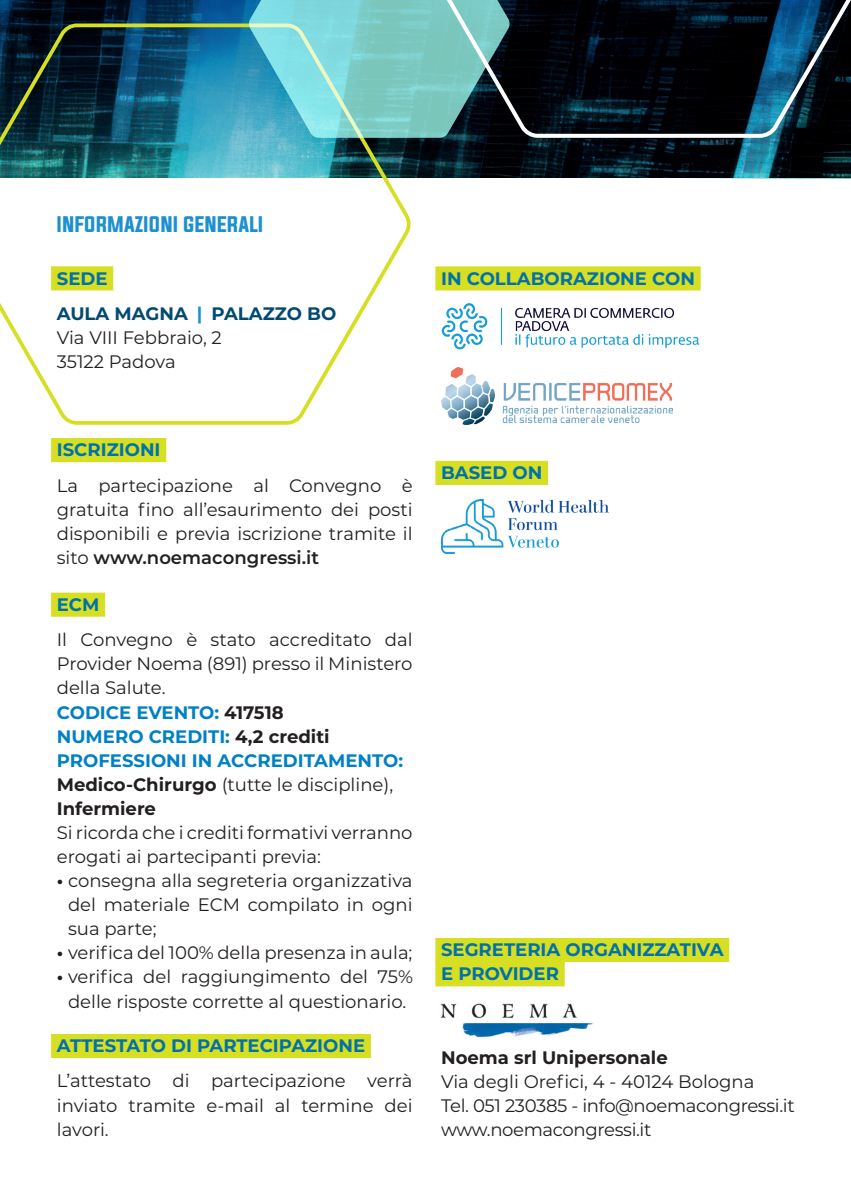
<style>
.page{position:relative;width:851px;height:1191px;background:#fff}
.page>*{position:absolute;margin:0;border:0;box-sizing:border-box;transform-origin:0 0}
.t1{font:19px "Evogria";color:#1d90d0}
.t2{font:18px/24px "Montserrat";color:#231f20}
.t3{font:18px/24px "Montserrat";letter-spacing:-.02em;color:#231f20}
.t4{font:700 18px/24px "Montserrat";color:#0071ad}
.t5{font:700 18px/35.4px "Montserrat";color:#024a72}
.s1{color:#0071ad}
.s2{color:#1d90d0}
.s3{font-weight:700;color:#0071ad}
.s4{font-weight:600}
.s5{font-weight:700;color:#0080c5}
.s6{font-weight:700}
</style>
<div class="page">
<div style="left:51px;top:438px;width:115px;height:24px;background:#d6df21"></div>
<div style="left:51px;top:592px;width:54px;height:24px;background:#d6df21"></div>
<div style="left:51px;top:1034px;width:320px;height:24px;background:#d6df21"></div>
<svg style="left:0;top:0;width:850px;height:178px;background:#041d2c"></svg>
<svg style="left:0;top:22px;width:414px;height:403px"></svg>
<svg style="left:402px;top:0;width:448px;height:140px;background:#0b1a25"></svg>
<svg style="left:248px;top:0;width:262px;height:138px;background:#6eb9ba"></svg>
<div style="left:435px;top:266px;width:265px;height:24px;background:#d6df21"></div>
<div style="left:435px;top:461px;width:113px;height:24px;background:#d6df21"></div>
<img style="left:441px;top:303px;width:259px;height:47px">
<img style="left:441px;top:368px;width:231px;height:57px">
<img style="left:441px;top:499px;width:167px;height:54px">
<div style="left:435px;top:938px;width:294px;height:24px;background:#d6df21"></div>
<div style="left:435px;top:960px;width:129px;height:26px;background:#d6df21"></div>
<img style="left:440px;top:1003px;width:153px;height:35px">
<p class="t1" style="left:57px;top:211px;width:208px">INFORMAZIONI GENERALI</p>
<p class="t5" style="left:57px;top:259px;width:281px"><span class="s1">SEDE<br></span>AULA MAGNA <span class="s2">|</span> PALAZZO BO</p>
<p class="t2" style="left:57px;top:325px;width:166px">Via VIII Febbraio, 2<br>35122 Padova</p>
<p class="t4" style="left:441px;top:265px;width:255px">IN COLLABORAZIONE CON</p>
<p class="t2" style="left:57px;top:431px;width:357px;line-height:35.4px"><span class="s3">ISCRIZIONI<br></span>La partecipazione al Convegno è</p>
<p class="t2" style="left:57px;top:497px;width:357px;text-align:justify">gratuita fino all’esaurimento dei posti disponibili e previa iscrizione tramite il sito <span class="s4">www.noemacongressi.it</span></p>
<p class="t2" style="left:57px;top:586px;width:357px;line-height:35.4px"><span class="s3">ECM<br></span>Il Convegno è stato accreditato dal</p>
<p class="t2" style="left:57px;top:651px;width:357px">Provider Noema (891) presso il Ministero della Salute.<br><span class="s5">CODICE EVENTO:</span> <span class="s6">417518<br></span><span class="s5">NUMERO CREDITI:</span> <span class="s6">4,2 crediti<br></span><span class="s5">PROFESSIONI IN ACCREDITAMENTO:<br></span><span class="s6">Medico-Chirurgo</span> (tutte le discipline),<br><span class="s6">Infermiere<br></span>Si ricorda che i crediti formativi verranno erogati ai partecipanti previa:</p>
<p class="t2" style="left:68px;top:868px;width:346px;text-align:justify;text-indent:-11px"><span class="s6">•</span> consegna alla segreteria organizzativa del materiale ECM compilato in ogni sua parte;</p>
<p class="t2" style="left:57px;top:940px;width:357px"><span class="s6">•</span> verifica del 100% della presenza in aula;</p>
<p class="t2" style="left:57px;top:964px;width:357px;text-align:center"><span class="s6">•</span> verifica del raggiungimento del 75% delle risposte corrette al questionario.</p>
<p class="t2" style="left:57px;top:1027px;width:357px;line-height:35.4px"><span class="s3">ATTESTATO DI PARTECIPAZIONE<br></span>L’attestato di partecipazione verrà</p>
<p class="t2" style="left:57px;top:1092px;width:357px">inviato tramite e-mail al termine dei lavori.</p>
<p class="t4" style="left:441px;top:460px;width:103px">BASED ON</p>
<p class="t4" style="left:441px;top:936px;width:284px">SEGRETERIA ORGANIZZATIVA<br>E PROVIDER</p>
<p class="t3" style="left:441px;top:1044px;width:355px"><span class="s6">Noema srl Unipersonale<br></span>Via degli Orefici, 4 - 40124 Bologna<br>Tel. 051 230385 - info@noemacongressi.it www.noemacongressi.it</p>
</div>
